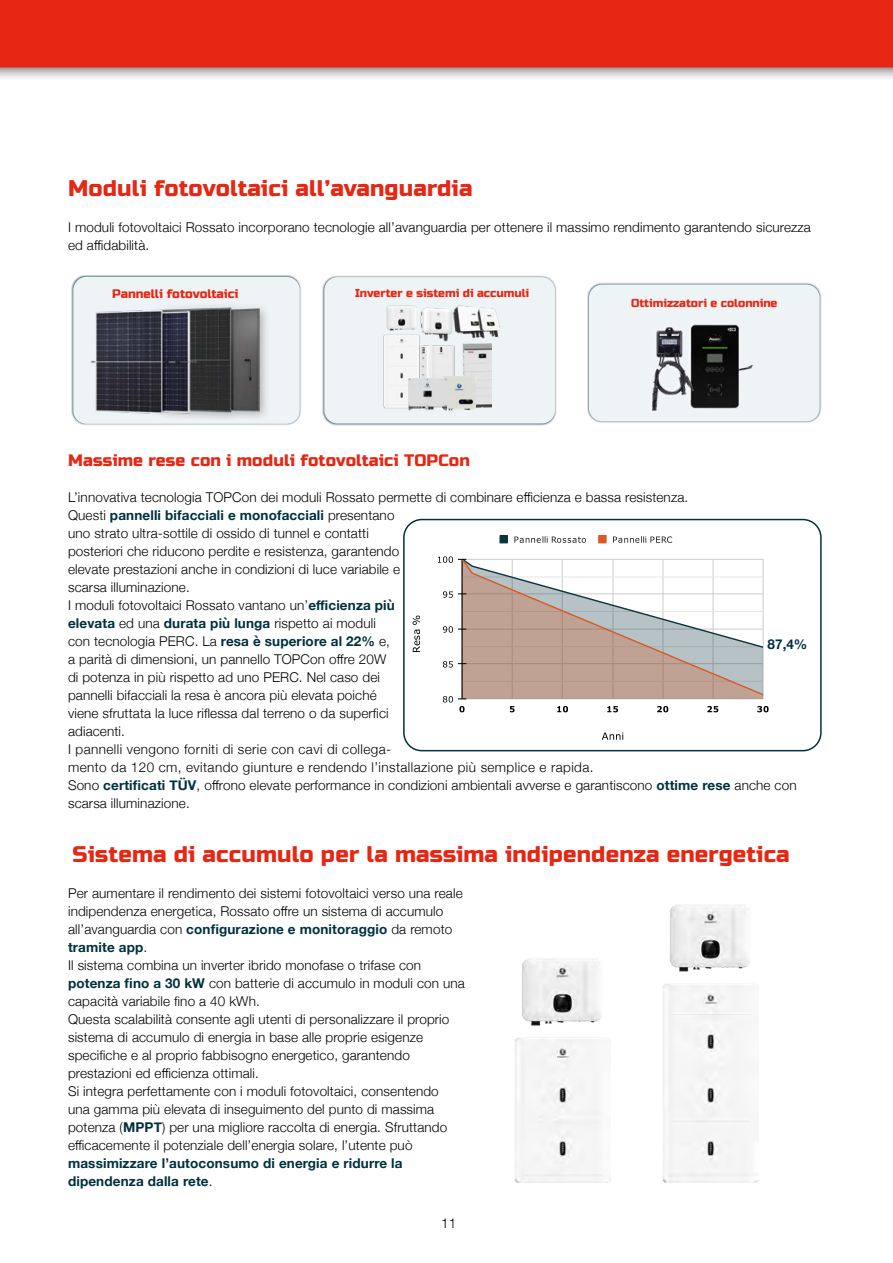
<style>
.page{position:relative;width:893px;height:1263px;background:#fff}
.page>*{position:absolute;margin:0;border:0;box-sizing:border-box;transform-origin:0 0}
.t1{font:22.5px "Russo One";letter-spacing:.01em;color:#e52713}
.t2{font:16.5px "Russo One";letter-spacing:.01em;color:#e52713}
.t3{font:300 13.5px/18px "Helvetica Neue";letter-spacing:.01em;color:#000}
.t4{font:700 13.5px/18px "Helvetica Neue";letter-spacing:.01em;color:#00303e}
.t5{font:12.3px "Russo One";color:#e52713}
.t6{font:11.4px "Russo One";color:#e52713}
.s1{font-weight:700;color:#00303e}
.s2{font-weight:300;color:#000}
</style>
<div class="page">
<svg style="left:0;top:0;width:893px;height:78px;background:#e13d2c"></svg>
<img style="left:515px;top:958px;width:96px;height:224px">
<img style="left:662px;top:904px;width:96px;height:278px">
<div style="left:71px;top:275px;width:230px;height:150px;background:#00303e;opacity:.75"></div>
<div style="left:73px;top:277px;width:227px;height:147px;background:#eef3f6;border-radius:13px"></div>
<img style="left:169px;top:306px;width:98px;height:113px">
<img style="left:90px;top:306px;width:121px;height:110px">
<div style="left:322px;top:275px;width:235px;height:151px;background:#00303e;opacity:.75"></div>
<div style="left:324px;top:277px;width:231px;height:146px;background:#eef3f6;border-radius:13px"></div>
<img style="left:423px;top:307px;width:31px;height:71px">
<img style="left:383px;top:305px;width:40px;height:106px">
<img style="left:453px;top:305px;width:32px;height:35px">
<img style="left:474px;top:305px;width:26px;height:31px">
<img style="left:454px;top:343px;width:37px;height:65px">
<img style="left:444px;top:377px;width:32px;height:34px">
<img style="left:409px;top:378px;width:37px;height:33px">
<div style="left:587px;top:282px;width:235px;height:141px;background:#00303e;opacity:.75"></div>
<div style="left:589px;top:285px;width:231px;height:136px;background:#eef3f6;border-radius:13px"></div>
<img style="left:695px;top:324px;width:59px;height:85px">
<img style="left:652px;top:324px;width:43px;height:87px">
<div style="left:403px;top:519px;width:419px;height:232px;border:2px solid #00303e;border-radius:18px"></div>
<svg style="left:602px;top:732px;width:21px;height:8px"></svg>
<svg style="left:413px;top:616px;width:7px;height:36px"></svg>
<svg style="left:438px;top:556px;width:331px;height:156px"></svg>
<div style="left:499px;top:535px;width:9px;height:8px;background:#0c343d"></div>
<svg style="left:514px;top:536px;width:72px;height:7px"></svg>
<div style="left:598px;top:535px;width:9px;height:8px;background:#da5922"></div>
<svg style="left:613px;top:536px;width:59px;height:7px"></svg>
<div style="left:768px;top:636px;width:47px;height:27px;background:#fff"></div>
<h1 class="t1" style="left:68px;top:175px;width:406px">Moduli fotovoltaici all’avanguardia</h1>
<p class="t3" style="left:68px;top:217px;width:744px">I moduli fotovoltaici Rossato incorporano tecnologie all’avanguardia per ottenere il massimo rendimento garantendo sicurezza ed affidabilità.</p>
<p class="t5" style="left:112px;top:286px;width:128px">Pannelli fotovoltaici</p>
<p class="t6" style="left:355px;top:287px;width:176px">Inverter e sistemi di accumuli</p>
<p class="t6" style="left:631px;top:297px;width:148px">Ottimizzatori e colonnine</p>
<p class="t2" style="left:68px;top:451px;width:403px">Massime rese con i moduli fotovoltaici TOPCon</p>
<p class="t3" style="left:68px;top:487px;width:730px">L’innovativa tecnologia TOPCon dei moduli Rossato permette di combinare efficienza e bassa resistenza.<br>Questi <span class="s1">pannelli bifacciali e monofacciali</span> presentano<br>uno strato ultra-sottile di ossido di tunnel e contatti<br>posteriori che riducono perdite e resistenza, garantendo<br>elevate prestazioni anche in condizioni di luce variabile e<br>scarsa illuminazione.<br>I moduli fotovoltaici Rossato vantano un’<span class="s1">efficienza più<br>elevata</span> ed una <span class="s1">durata più lunga</span> rispetto ai moduli<br>con tecnologia PERC. La <span class="s1">resa è superiore al 22%</span> e,<br>a parità di dimensioni, un pannello TOPCon offre 20W<br>di potenza in più rispetto ad uno PERC. Nel caso dei<br>pannelli bifacciali la resa è ancora più elevata poiché<br>viene sfruttata la luce riflessa dal terreno o da superfici<br>adiacenti.<br>I pannelli vengono forniti di serie con cavi di collega-<br>mento da 120 cm, evitando giunture e rendendo l’installazione più semplice e rapida.<br>Sono <span class="s1">certificati TÜV</span>, offrono elevate performance in condizioni ambientali avverse e garantiscono <span class="s1">ottime rese</span> anche con scarsa illuminazione.</p>
<h1 class="t1" style="left:73px;top:841px;width:719px">Sistema di accumulo per la massima indipendenza energetica</h1>
<p class="t3" style="left:68px;top:883px;width:398px">Per aumentare il rendimento dei sistemi fotovoltaici verso una reale indipendenza energetica, Rossato offre un sistema di accumulo all’avanguardia con <span class="s1">configurazione e monitoraggio</span> da remoto <span class="s1">tramite app</span>.<br>Il sistema combina un inverter ibrido monofase o trifase con <span class="s1">potenza fino a 30 kW</span> con batterie di accumulo in moduli con una capacità variabile fino a 40 kWh.<br>Questa scalabilità consente agli utenti di personalizzare il proprio sistema di accumulo di energia in base alle proprie esigenze specifiche e al proprio fabbisogno energetico, garantendo prestazioni ed efficienza ottimali.<br>Si integra perfettamente con i moduli fotovoltaici, consentendo<br>una gamma più elevata di inseguimento del punto di massima potenza (<span class="s1">MPPT</span>) per una migliore raccolta di energia. Sfruttando efficacemente il potenziale dell’energia solare, l’utente può</p>
<p class="t4" style="left:68px;top:1154px;width:336px">massimizzare l’autoconsumo di energia e ridurre la dipendenza dalla rete<span class="s2">.</span></p>
<p class="t3" style="left:441px;top:1214px;width:17px">11</p>
<p class="t4" style="left:768px;top:636px;width:41px">87,4%</p>
</div>
